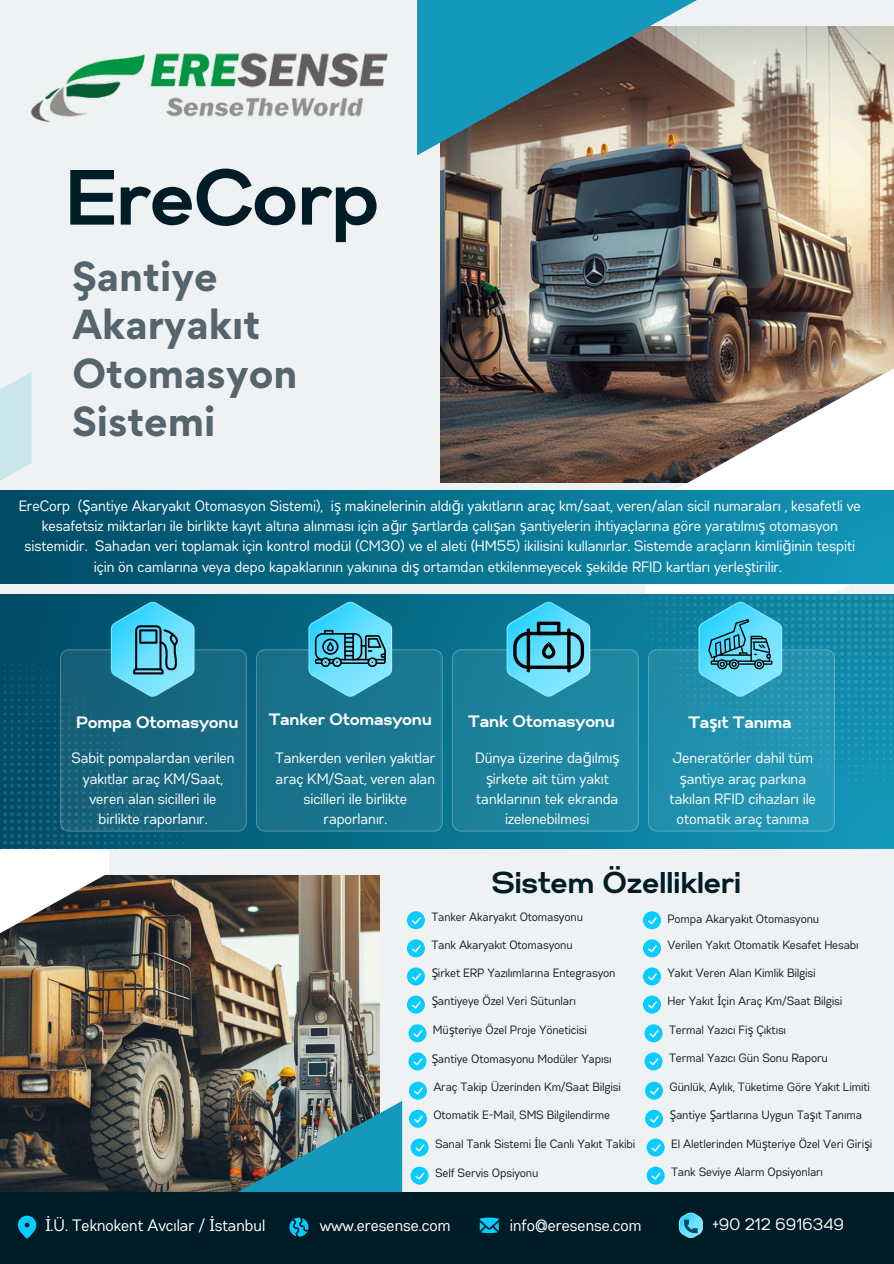
<style>
.page{position:relative;width:894px;height:1264px;background:#fff}
.page>*{position:absolute;margin:0;border:0;box-sizing:border-box;transform-origin:0 0}
.t1{font:700 78px "Gabriel Sans";color:#001c27}
.t2{font:700 37.5px/48.3px "Gordita";color:#54656b}
.t3{font:700 36px "Gabriel Sans";color:#fff}
.t4{font:700 30px "Gabriel Sans";color:#001c27}
.t5{font:16.5px "Gabriel Sans Cond";color:#fff}
.t6{font:700 16.5px "Gabriel Sans";color:#fff}
.t7{font:15px/20.2px "Gabriel Sans Cond";color:#fff;text-align:center}
.t8{font:12px "Gabriel Sans Cond";color:#151d1f}
.s1{font-family:"Noto Sans"}
</style>
<div class="page">
<div style="left:0;top:0;width:893px;height:1263px;background:#eff2f3"></div>
<svg style="left:0;top:372px;width:32px;height:119px;fill:#c9e6ed"></svg>
<img style="left:0;top:875px;width:380px;height:316px">
<img style="left:440px;top:26px;width:453px;height:456px">
<svg style="left:417px;top:0;width:279px;height:155px;background:#447d8a"></svg>
<svg style="left:0;top:873px;width:109px;height:90px"></svg>
<img style="left:645px;top:315px;width:248px;height:176px">
<div style="left:0;top:1191px;width:893px;height:72px;background:#001c27"></div>
<svg style="left:479px;top:1217px;width:19px;height:16px"></svg>
<img style="left:238px;top:1101px;width:164px;height:136px">
<svg style="left:18px;top:1215px;width:18px;height:23px"></svg>
<svg style="left:408px;top:1024px;width:18px;height:18px"></svg>
<svg style="left:644px;top:1024px;width:18px;height:18px"></svg>
<svg style="left:408px;top:1052px;width:18px;height:18px"></svg>
<svg style="left:644px;top:1052px;width:18px;height:18px"></svg>
<div style="left:0;top:594px;width:893px;height:254px;background:linear-gradient(to right,#004a62,#139abc)"></div>
<img style="left:30px;top:52px;width:358px;height:70px">
<svg style="left:678px;top:1212px;width:24px;height:26px"></svg>
<div style="left:0;top:491px;width:893px;height:92px;background:linear-gradient(to right,#004b64,#1296b7)"></div>
<svg style="left:407px;top:911px;width:18px;height:18px"></svg>
<svg style="left:643px;top:911px;width:17px;height:18px"></svg>
<svg style="left:407px;top:939px;width:18px;height:18px"></svg>
<svg style="left:643px;top:939px;width:17px;height:18px"></svg>
<svg style="left:407px;top:967px;width:18px;height:18px"></svg>
<svg style="left:643px;top:967px;width:17px;height:18px"></svg>
<svg style="left:407px;top:995px;width:18px;height:18px"></svg>
<svg style="left:643px;top:995px;width:17px;height:18px"></svg>
<svg style="left:410px;top:1138px;width:18px;height:18px"></svg>
<svg style="left:646px;top:1138px;width:18px;height:18px"></svg>
<svg style="left:410px;top:1166px;width:18px;height:18px"></svg>
<svg style="left:646px;top:1166px;width:18px;height:18px"></svg>
<svg style="left:409px;top:1081px;width:18px;height:18px"></svg>
<svg style="left:645px;top:1081px;width:17px;height:18px"></svg>
<svg style="left:409px;top:1109px;width:18px;height:18px"></svg>
<svg style="left:645px;top:1109px;width:17px;height:18px"></svg>
<svg style="left:0;top:601px;width:247px;height:272px;background:#2a758d"></svg>
<svg style="left:256px;top:601px;width:186px;height:230px;background:#207e97"></svg>
<svg style="left:452px;top:504px;width:441px;height:327px;background:#2390ac"></svg>
<svg style="left:526px;top:628px;width:4px;height:44px"></svg>
<hr style="left:567px;top:628px;width:3px;height:44px;background:#000;border-radius:2px">
<h2 class="t1" style="left:66px;top:163px;width:315px">EreCorp</h2>
<p class="t2" style="left:72px;top:252px;width:226px">Şantiye<br>Akaryakıt<br>Otomasyon<br>Sistemi</p>
<h3 class="t7" style="left:19px;top:496px;width:843px">EreCorp (<span class="s1">Ş</span>antiye Akaryakıt Otomasyon Sistemi), i<span class="s1">ş</span> makinelerinin aldı<span class="s1">ğ</span>ı yakıtların araç km/saat, veren/alan sicil numaraları , kesafetli ve kesafetsiz miktarları ile birlikte kayıt altına alınması için a<span class="s1">ğ</span>ır <span class="s1">ş</span>artlarda çalı<span class="s1">ş</span>an <span class="s1">ş</span>antiyelerin ihtiyaçlarına göre yaratılmı<span class="s1">ş</span> otomasyon sistemidir. Sahadan veri toplamak için kontrol modül (CM30) ve el aleti (HM55) ikilisini kullanırlar. Sistemde araçların kimli<span class="s1">ğ</span>inin tespiti için ön camlarına veya depo kapaklarının yakınına dı<span class="s1">ş</span> ortamdan etkilenmeyecek <span class="s1">ş</span>ekilde RFID kartları yerle<span class="s1">ş</span>tirilir.</h3>
<h1 class="t3" style="left:385px;top:540px;width:124px">Sistem</h1>
<h5 class="t6" style="left:269px;top:712px;width:164px">Tanker Otomasyonu</h5>
<h5 class="t6" style="left:76px;top:715px;width:164px">Pompa Otomasyonu</h5>
<p class="t7" style="left:72px;top:748px;width:165px">Sabit pompalardan verilen yakıtlar araç KM/Saat, veren alan sicilleri ile birlikte raporlanır.</p>
<h4 class="t7" style="left:275px;top:748px;width:161px">Tankerden verilen yakıtlar araç KM/Saat, veren alan sicilleri ile birlikte raporlanır.</h4>
<h4 class="t6" style="left:468px;top:714px;width:148px">Tank Otomasyonu</h4>
<p class="t7" style="left:475px;top:748px;width:146px">Dünya üzerine da<span class="s1">ğ</span>ılmı<span class="s1">ş ş</span>irkete ait tüm yakıt tanklarının tek ekranda izelenebilmesi</p>
<h5 class="t6" style="left:688px;top:715px;width:105px">Ta<span class="s1">ş</span>ıt Tanıma</h5>
<h5 class="t7" style="left:669px;top:748px;width:148px">Jeneratörler dahil tüm <span class="s1">ş</span>antiye araç parkına takılan RFID cihazları ile otomatik araç tanıma</h5>
<p class="t4" style="left:492px;top:869px;width:250px">Sistem Özellikleri</p>
<p class="t8" style="left:431px;top:911px;width:153px">Tanker Akaryakıt Otomasyonu</p>
<p class="t8" style="left:431px;top:939px;width:143px">Tank Akaryakıt Otomasyonu</p>
<p class="t8" style="left:667px;top:939px;width:193px">Verilen Yakıt Otomatik Kesafet Hesabı</p>
<p class="t8" style="left:431px;top:967px;width:185px"><span class="s1">Ş</span>irket ERP Yazılımlarına Entegrasyon</p>
<p class="t8" style="left:667px;top:967px;width:150px">Yakıt Veren Alan Kimlik Bilgisi</p>
<p class="t8" style="left:431px;top:995px;width:146px"><span class="s1">Ş</span>antiyeye Özel Veri Sütunları</p>
<p class="t8" style="left:667px;top:995px;width:176px">Her Yakıt <span class="s1">İ</span>çin Araç Km/Saat Bilgisi</p>
<p class="t8" style="left:667px;top:913px;width:153px">Pompa Akaryakıt Otomasyonu</p>
<h4 class="t8" style="left:433px;top:1024px;width:155px">Mü<span class="s1">ş</span>teriye Özel Proje Yöneticisi</h4>
<p class="t8" style="left:669px;top:1024px;width:118px">Termal Yazıcı Fi<span class="s1">ş</span> Çıktısı</p>
<h4 class="t8" style="left:669px;top:1052px;width:160px">Termal Yazıcı Gün Sonu Raporu</h4>
<p class="t8" style="left:431px;top:1053px;width:181px"><span class="s1">Ş</span>antiye Otomasyonu Modüler Yapısı</p>
<p class="t8" style="left:433px;top:1081px;width:189px">Araç Takip Üzerinden Km/Saat Bilgisi</p>
<p class="t8" style="left:669px;top:1081px;width:202px">Günlük, Aylık, Tüketime Göre Yakıt Limiti</p>
<p class="t8" style="left:433px;top:1109px;width:178px">Otomatik E-Mail, SMS Bilgilendirme</p>
<p class="t8" style="left:669px;top:1109px;width:194px"><span class="s1">Ş</span>antiye <span class="s1">Ş</span>artlarına Uygun Ta<span class="s1">ş</span>ıt Tanıma</p>
<p class="t8" style="left:435px;top:1138px;width:201px">Sanal Tank Sistemi <span class="s1">İ</span>le Canlı Yakıt Takibi</p>
<p class="t8" style="left:671px;top:1138px;width:202px">El Aletlerinden Mü<span class="s1">ş</span>teriye Özel Veri Giri<span class="s1">ş</span>i</p>
<p class="t8" style="left:671px;top:1166px;width:153px">Tank Seviye Alarm Opsiyonları</p>
<p class="t8" style="left:435px;top:1167px;width:105px">Self Servis Opsiyonu</p>
<h5 class="t5" style="left:45px;top:1218px;width:222px"><span class="s1">İ</span>.Ü. Teknokent Avcılar / <span class="s1">İ</span>stanbul</h5>
<h2 class="t5" style="left:320px;top:1217px;width:132px">www.eresense.com</h2>
<p class="t5" style="left:510px;top:1217px;width:133px">info@eresense.com</p>
<p class="t5" style="left:712px;top:1217px;width:133px">+90 212 6916349</p>
</div>
